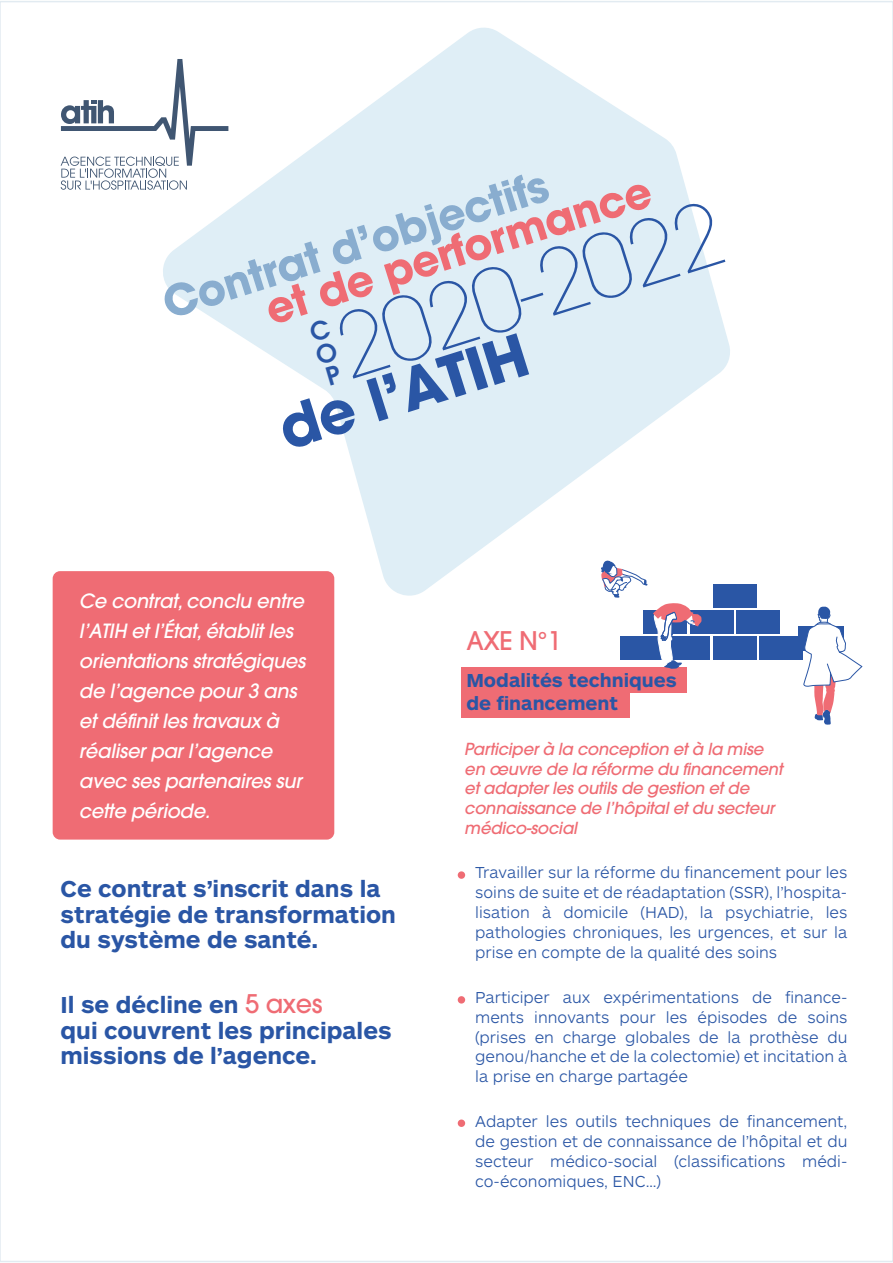
<style>
.page{position:relative;width:893px;height:1263px;background:#fff}
.page>*{position:absolute;margin:0;border:0;box-sizing:border-box;transform-origin:0 0}
.t1{font:200 87px "Avant Garde";color:#2a56a5}
.t2{font:700 58.05px "Avant Garde";color:#2a56a5}
.t3{font:700 42.75px "Avant Garde";color:#89adcf}
.t4{font:700 42.75px "Avant Garde";color:#ef6c74}
.t5{font:500 25.5px "Avant Garde";color:#ef6c74}
.t6{font:700 24px/25.5px "ARS Maquette Pro";color:#2a56a5}
.t7{font:italic 500 19.5px/30px "Avant Garde";letter-spacing:-.015em;color:#fff}
.t8{font:700 19.5px/23.4px "ARS Maquette Pro";color:#2a56a5}
.t9{font:300 16.5px/19.8px "ARS Maquette Pro";color:#2a56a5;text-align:justify}
.t10{font:italic 500 16.5px/19.8px "Avant Garde";letter-spacing:-.015em;color:#ef6c74}
.s1{font-family:"Avant Garde";font-weight:500;font-size:25.5px;color:#ef6c74}
</style>
<div class="page">
<svg style="left:163px;top:27px;width:569px;height:575px;fill:#dfeef6"></svg>
<div style="left:53px;top:571px;width:281px;height:268px;background:#ef6c74;border-radius:7px"></div>
<div style="left:461px;top:667px;width:225px;height:25px;background:#ef6c74"></div>
<div style="left:461px;top:692px;width:168px;height:25px;background:#ef6c74"></div>
<div style="left:458px;top:871px;width:7px;height:8px;background:#ef6c74;border-radius:50%"></div>
<div style="left:458px;top:996px;width:7px;height:7px;background:#ef6c74;border-radius:50%"></div>
<div style="left:458px;top:1119px;width:7px;height:8px;background:#ef6c74;border-radius:50%"></div>
<svg style="left:61px;top:59px;width:167px;height:131px"></svg>
<div style="left:759px;top:636px;width:44px;height:24px;background:#2a56a5"></div>
<div style="left:713px;top:636px;width:44px;height:24px;background:#2a56a5"></div>
<div style="left:666px;top:636px;width:44px;height:24px;background:#2a56a5"></div>
<div style="left:736px;top:610px;width:44px;height:24px;background:#2a56a5"></div>
<div style="left:690px;top:610px;width:44px;height:24px;background:#2a56a5"></div>
<div style="left:713px;top:585px;width:44px;height:23px;background:#2a56a5"></div>
<div style="left:798px;top:626px;width:46px;height:25px;background:#2a56a5"></div>
<svg style="left:803px;top:606px;width:60px;height:119px"></svg>
<svg style="left:601px;top:560px;width:101px;height:109px"></svg>
<div style="left:308px;top:318px;width:34px;height:68px;background:#dfeef6"></div>
<h3 class="t3" style="left:155px;top:276px;width:403px;rotate:-17deg">Contrat d’objectifs</h3>
<h3 class="t4" style="left:258px;top:282px;width:403px;rotate:-17deg">et de performance</h3>
<h1 class="t1" style="left:324px;top:300px;width:401px;rotate:-17deg">2020-2022</h1>
<h2 class="t2" style="left:269px;top:393px;width:259px;rotate:-17deg">de l’ATIH</h2>
<p class="t7" style="left:79px;top:586px;width:228px">Ce contrat, conclu entre l’ATIH et l’État, établit les orientations stratégiques de l’agence pour 3 ans et définit les travaux à réaliser par l’agence avec ses partenaires sur cette période.</p>
<h3 class="t6" style="left:61px;top:875px;width:337px">Ce contrat s’inscrit dans la stratégie de transformation du système de santé.</h3>
<h3 class="t6" style="left:61px;top:991px;width:333px">Il se décline en <span class="s1">5 axes<br></span>qui couvrent les principales missions de l’agence.</h3>
<h3 class="t5" style="left:466px;top:625px;width:97px">AXE N°1</h3>
<p class="t8" style="left:466px;top:667px;width:212px">Modalités techniques de financement</p>
<p class="t10" style="left:464px;top:739px;width:320px">Participer à la conception et à la mise en œuvre de la réforme du financement et adapter les outils de gestion et de connaissance de l’hôpital et du secteur médico-social</p>
<p class="t9" style="left:475px;top:862px;width:374px">Travailler sur la réforme du financement pour les soins de suite et de réadaptation (SSR), l’hospita&shy;lisation à domicile (HAD), la psychiatrie, les pathologies chroniques, les urgences, et sur la prise en compte de la qualité des soins</p>
<p class="t9" style="left:475px;top:986px;width:374px">Participer aux expérimentations de finance&shy;ments innovants pour les épisodes de soins (prises en charge globales de la prothèse du genou/hanche et de la colectomie) et incitation à la prise en charge partagée</p>
<p class="t9" style="left:475px;top:1111px;width:374px">Adapter les outils techniques de financement, de gestion et de connaissance de l’hôpital et du secteur médico-social (classifications médi&shy;co-économiques, ENC…)</p>
</div>
